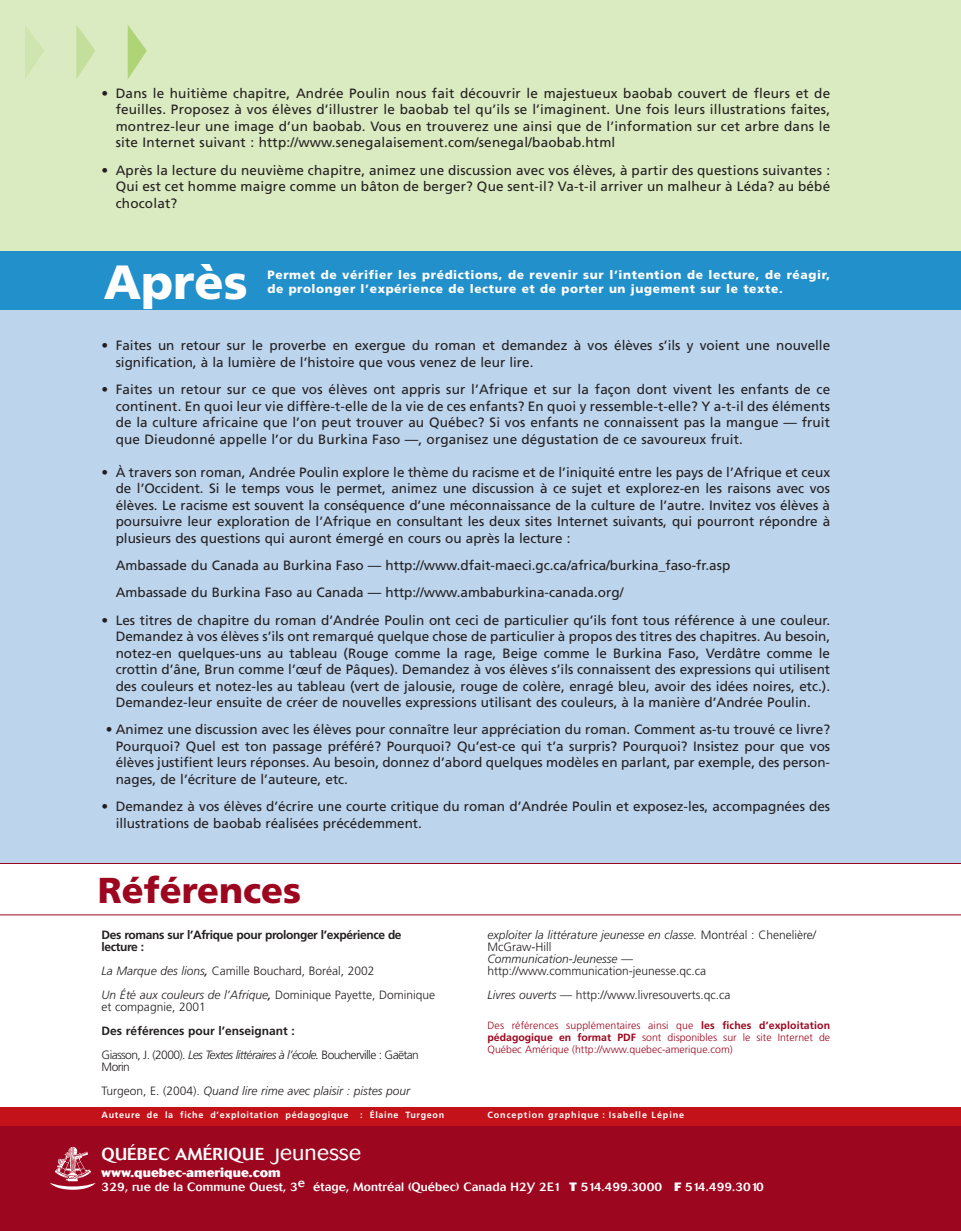
<style>
.page{position:relative;width:961px;height:1231px;background:#fff}
.page>*{position:absolute;margin:0;border:0;box-sizing:border-box;transform-origin:0 0}
.t1{font:900 48px "Frutiger";color:#fff}
.t2{font:900 36px "Frutiger";color:#9d061f}
.t3{font:500 17.1px "Cosmos";letter-spacing:.02em;color:#fff}
.t4{font:13.5px/16.5px "Frutiger";color:#231f20;text-align:justify}
.t5{font:300 12px/12px "Frutiger";color:#231f20}
.t6{font:italic 300 12px/12px "Frutiger";color:#231f20}
.t7{font:900 12px/14.4px "Frutiger";letter-spacing:.05em;color:#fff}
.t8{font:500 12px "Cosmos";letter-spacing:.005em;color:#fff}
.t9{font:300 12px/12px "Frutiger";letter-spacing:-.05em;color:#231f20}
.t10{font:700 12px/12px "Frutiger";letter-spacing:-.03em;color:#231f20}
.t11{font:700 12px "Frutiger";color:#231f20}
.t12{font:800 12px "Cosmos";letter-spacing:.005em;color:#fff}
.t13{font:300 10.5px/12px "Frutiger";color:#9d061f;text-align:justify}
.t14{font:700 9px "Frutiger";letter-spacing:.075em;color:#fff}
.t15{font:700 9px "Frutiger";letter-spacing:.1em;color:#fff}
.s1{font-style:italic}
.s2{font-weight:400;font-style:italic}
.s3{font-style:normal}
.s4{font-weight:700}
.s5{font-weight:300;font-size:21.75px}
.s6{font-weight:800}
</style>
<div class="page">
<div style="left:0;top:1109px;width:961px;height:122px;background:#9d061f"></div>
<div style="left:0;top:0;width:961px;height:318px;background:#daeac1"></div>
<div style="left:0;top:284px;width:961px;height:591px;background:#bcd4ec"></div>
<svg style="left:50px;top:1146px;width:46px;height:43px"></svg>
<div style="left:0;top:251px;width:961px;height:58px;background:#2290cb"></div>
<svg style="left:25px;top:25px;width:19px;height:54px"></svg>
<svg style="left:76px;top:25px;width:19px;height:54px"></svg>
<svg style="left:128px;top:25px;width:19px;height:54px"></svg>
<div style="left:0;top:1107px;width:961px;height:18px;background:#c4121a"></div>
<svg style="left:0;top:863px;width:961px;height:52px"></svg>
<p class="t4" style="left:116px;top:85px;width:716px;text-indent:-14px">• Dans le huitième chapitre, Andrée Poulin nous fait découvrir le majestueux baobab couvert de fleurs et de feuilles. Proposez à vos élèves d’illustrer le baobab tel qu’ils se l’imaginent. Une fois leurs illustrations faites, montrez-leur une image d’un baobab. Vous en trouverez une ainsi que de l’information sur cet arbre dans le site Internet suivant : http://www.senegalaisement.com/senegal/baobab.html</p>
<p class="t4" style="left:116px;top:161px;width:716px;text-indent:-14px">• Après la lecture du neuvième chapitre, animez une discussion avec vos élèves, à partir des questions suivantes :<br>Qui est cet homme maigre comme un bâton de berger? Que sent-il? Va-t-il arriver un malheur à Léda? au bébé chocolat?</p>
<p class="t1" style="left:104px;top:253px;width:146px">Après</p>
<p class="t4" style="left:116px;top:337px;width:716px;text-indent:-14px">• Faites un retour sur le proverbe en exergue du roman et demandez à vos élèves s’ils y voient une nouvelle signification, à la lumière de l’histoire que vous venez de leur lire.</p>
<p class="t4" style="left:116px;top:381px;width:716px;text-indent:-14px">• Faites un retour sur ce que vos élèves ont appris sur l’Afrique et sur la façon dont vivent les enfants de ce continent. En quoi leur vie diffère-t-elle de la vie de ces enfants? En quoi y ressemble-t-elle? Y a-t-il des éléments de la culture africaine que l’on peut trouver au Québec? Si vos enfants ne connaissent pas la mangue — fruit que Dieudonné appelle l’or du Burkina Faso —, organisez une dégustation de ce savoureux fruit.</p>
<p class="t4" style="left:116px;top:463px;width:716px;text-indent:-14px">• À travers son roman, Andrée Poulin explore le thème du racisme et de l’iniquité entre les pays de l’Afrique et ceux de l’Occident. Si le temps vous le permet, animez une discussion à ce sujet et explorez-en les raisons avec vos élèves. Le racisme est souvent la conséquence d’une méconnaissance de la culture de l’autre. Invitez vos élèves à poursuivre leur exploration de l’Afrique en consultant les deux sites Internet suivants, qui pourront répondre à plusieurs des questions qui auront émergé en cours ou après la lecture :</p>
<p class="t4" style="left:116px;top:557px;width:616px">Ambassade du Canada au Burkina Faso — http://www.dfait-maeci.gc.ca/africa/burkina_faso-fr.asp</p>
<p class="t4" style="left:116px;top:584px;width:509px">Ambassade du Burkina Faso au Canada — http://www.ambaburkina-canada.org/</p>
<p class="t4" style="left:116px;top:611px;width:716px;text-indent:-14px">• Les titres de chapitre du roman d’Andrée Poulin ont ceci de particulier qu’ils font tous référence à une couleur.<br>Demandez à vos élèves s’ils ont remarqué quelque chose de particulier à propos des titres des chapitres. Au besoin, notez-en quelques-uns au tableau (Rouge comme la rage, Beige comme le Burkina Faso, Verdâtre comme le crottin d’âne, Brun comme l’œuf de Pâques). Demandez à vos élèves s’ils connaissent des expressions qui utilisent des couleurs et notez-les au tableau (vert de jalousie, rouge de colère, enragé bleu, avoir des idées noires, etc.).<br>Demandez-leur ensuite de créer de nouvelles expressions utilisant des couleurs, à la manière d’Andrée Poulin.</p>
<p class="t4" style="left:116px;top:721px;width:716px;text-indent:-10px">• Animez une discussion avec les élèves pour connaître leur appréciation du roman. Comment as-tu trouvé ce livre?<br>Pourquoi? Quel est ton passage préféré? Pourquoi? Qu’est-ce qui t’a surpris? Pourquoi? Insistez pour que vos élèves justifient leurs réponses. Au besoin, donnez d’abord quelques modèles en parlant, par exemple, des person&shy;nages, de l’écriture de l’auteure, etc.</p>
<p class="t4" style="left:116px;top:798px;width:716px;text-indent:-14px">• Demandez à vos élèves d’écrire une courte critique du roman d’Andrée Poulin et exposez-les, accompagnées des illustrations de baobab réalisées précédemment.</p>
<p class="t7" style="left:267px;top:267px;width:564px">Permet de vérifier les prédictions, de revenir sur l’intention de lecture, de réagir, de prolonger l’expérience de lecture et de porter un jugement sur le texte.</p>
<p class="t2" style="left:98px;top:869px;width:205px">Références</p>
<p class="t10" style="left:102px;top:929px;width:301px">Des romans sur l’Afrique pour prolonger l’expérience de lecture :</p>
<p class="t5" style="left:102px;top:965px;width:274px"><span class="s1">La Marque des lions</span><span class="s2">,</span> Camille Bouchard, Boréal, 2002</p>
<p class="t5" style="left:102px;top:989px;width:335px"><span class="s1">Un Été aux couleurs de l’Afrique</span><span class="s2">,</span> Dominique Payette, Dominique et compagnie, 2001</p>
<p class="t11" style="left:102px;top:1024px;width:195px">Des références pour l’enseignant :</p>
<p class="t9" style="left:102px;top:1049px;width:319px">Giasson, J. (2000). <span class="s1">Les Textes littéraires à l’école.</span> Boucherville : Gaëtan<br>Morin</p>
<p class="t6" style="left:102px;top:1085px;width:310px"><span class="s3">Turgeon, E. (2004).</span> Quand lire rime avec plaisir : pistes pour</p>
<p class="t6" style="left:487px;top:929px;width:330px">exploiter la littérature jeunesse en classe. <span class="s3">Montréal : Chenelière/<br>McGraw-Hill</span></p>
<p class="t6" style="left:487px;top:953px;width:147px">Communication-Jeunesse <span class="s3">—</span></p>
<p class="t5" style="left:487px;top:965px;width:220px">http://www.communication-jeunesse.qc.ca</p>
<p class="t5" style="left:487px;top:989px;width:244px"><span class="s1">Livres ouverts</span> — http://www.livresouverts.qc.ca</p>
<p class="t13" style="left:487px;top:1019px;width:344px">Des références supplémentaires ainsi que <span class="s4">les fiches d’exploitation pédagogique en format PDF</span> sont disponibles sur le site Internet de Québec Amérique (http://www.quebec-amerique.com)</p>
<p class="t14" style="left:102px;top:1109px;width:248px">Auteure de la fiche d’exploitation pédagogique</p>
<p class="t14" style="left:360px;top:1109px;width:85px">: Élaine Turgeon</p>
<p class="t15" style="left:487px;top:1109px;width:198px">Conception graphique : Isabelle Lépine</p>
<p class="t3" style="left:102px;top:1144px;width:261px">QUÉBEC AMÉRIQUE <span class="s5">Jeunesse</span></p>
<p class="t12" style="left:102px;top:1165px;width:181px">www.quebec-amerique.com</p>
<p class="t8" style="left:102px;top:1179px;width:663px">329, rue de la Commune Ouest, 3e étage, Montréal (Québec) Canada H2Y 2E1 <span class="s6">T</span> 514.499.3000 <span class="s6">F</span> 514.499.3010</p>
</div>
